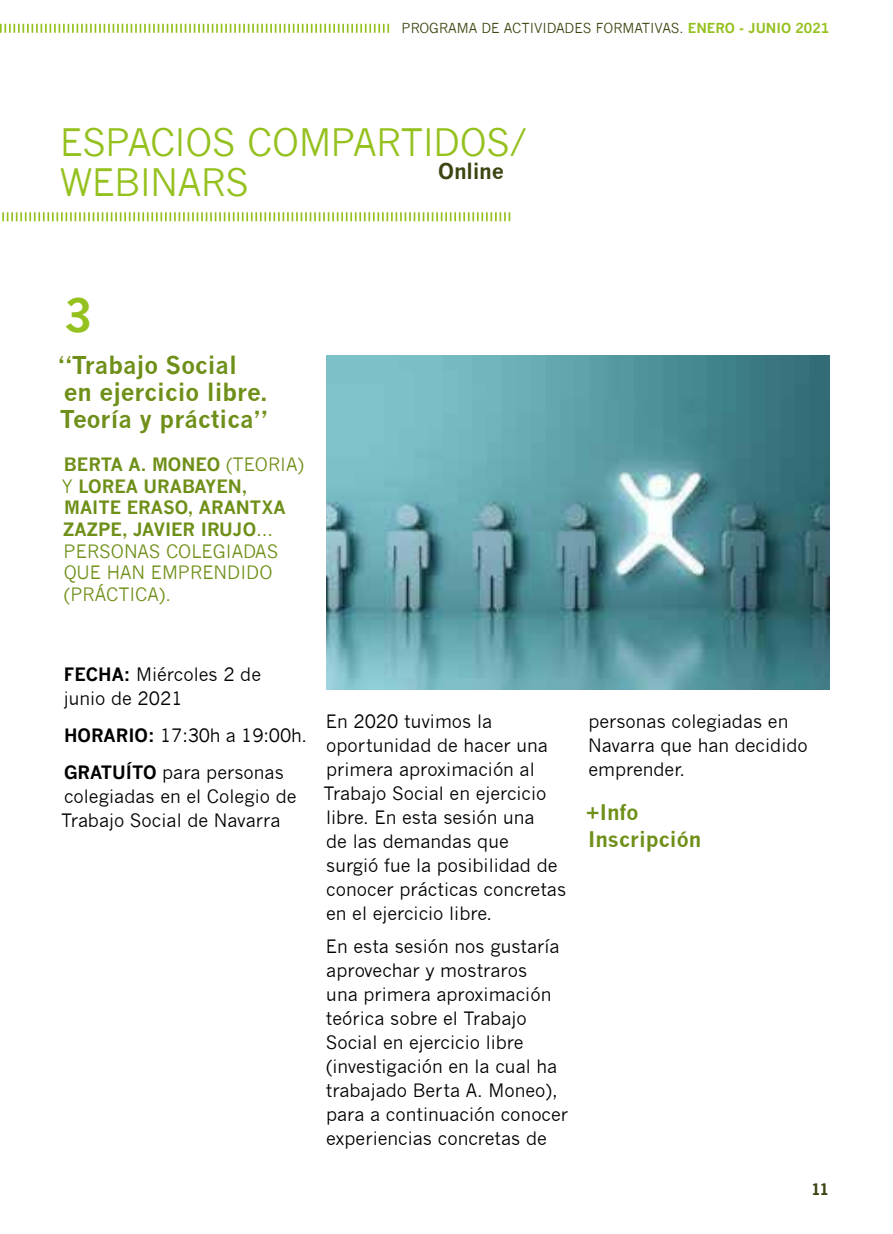
<style>
.page{position:relative;width:893px;height:1234px;background:#fff}
.page>*{position:absolute;margin:0;border:0;box-sizing:border-box;transform-origin:0 0}
.t1{font:700 45px "News Gothic";color:#95c11f}
.t2{font:37.05px/39.8px "News Gothic";letter-spacing:-.02em;color:#95c11f}
.t3{font:700 24px/27px "News Gothic";color:#6e8f18}
.t4{font:700 21.3px "News Gothic";letter-spacing:-.015em;color:#3a4510}
.t5{font:700 21px/27px "News Gothic";color:#6e8f18}
.t6{font:18px/24px "News Gothic";color:#000}
.t7{font:700 18px/21.6px "News Gothic";color:#6e8f18}
.t8{font:700 15px "News Gothic Std";color:#3a4510}
.t9{font:13.5px "News Gothic";color:#3a4510}
.s1{font-weight:700;color:#95c11f}
.s2{font-weight:400}
.s3{font-weight:700}
</style>
<div class="page">
<svg style="left:0;top:24px;width:389px;height:9px"></svg>
<svg style="left:2px;top:212px;width:508px;height:9px"></svg>
<img style="left:326px;top:356px;width:503px;height:333px">
<p class="t9" style="left:402px;top:21px;width:429px">PROGRAMA DE ACTIVIDADES FORMATIVAS. <span class="s1">ENERO - JUNIO 2021</span></p>
<h2 class="t2" style="left:60px;top:123px;width:470px">ESPACIOS COMPARTIDOS/<br>WEBINARS</h2>
<p class="t4" style="left:438px;top:158px;width:67px">Online</p>
<h1 class="t1" style="left:64px;top:288px;width:30px">3</h1>
<h3 class="t3" style="left:58px;top:351px;width:211px">“Trabajo Social en ejercicio libre.<br>Teoría y práctica”</h3>
<p class="t7" style="left:62px;top:453px;width:244px">BERTA A. MONEO <span class="s2">(TEORIA)<br>Y</span> LOREA URABAYEN,<br>MAITE ERASO, ARANTXA<br>ZAZPE, JAVIER IRUJO<span class="s2">…<br>PERSONAS COLEGIADAS<br>QUE HAN EMPRENDIDO (PRÁCTICA).</span></p>
<p class="t6" style="left:64px;top:662px;width:199px"><span class="s3">FECHA:</span> Miércoles 2 de junio de 2021</p>
<p class="t6" style="left:64px;top:717px;width:245px;line-height:36.8px"><span class="s3">HORARIO:</span> 17:30h a 19:00h.<br><span class="s3">GRATUÍTO</span> para personas</p>
<p class="t6" style="left:61px;top:784px;width:237px">colegiadas en el Colegio de<br>Trabajo Social de Navarra</p>
<p class="t6" style="left:323px;top:709px;width:244px">En 2020 tuvimos la oportunidad de hacer una primera aproximación al<br>Trabajo Social en ejercicio libre. En esta sesión una<br>de las demandas que<br>surgió fue la posibilidad de conocer prácticas concretas en el ejercicio libre.</p>
<p class="t6" style="left:326px;top:934px;width:244px">En esta sesión nos gustaría aprovechar y mostraros<br>una primera aproximación teórica sobre el Trabajo<br>Social en ejercicio libre (investigación en la cual ha trabajado Berta A. Moneo), para a continuación conocer experiencias concretas de</p>
<p class="t6" style="left:588px;top:709px;width:221px">personas colegiadas en<br>Navarra que han decidido emprender.</p>
<p class="t5" style="left:586px;top:798px;width:117px">+Info<br>Inscripción</p>
<p class="t8" style="left:811px;top:1178px;width:19px">11</p>
</div>
